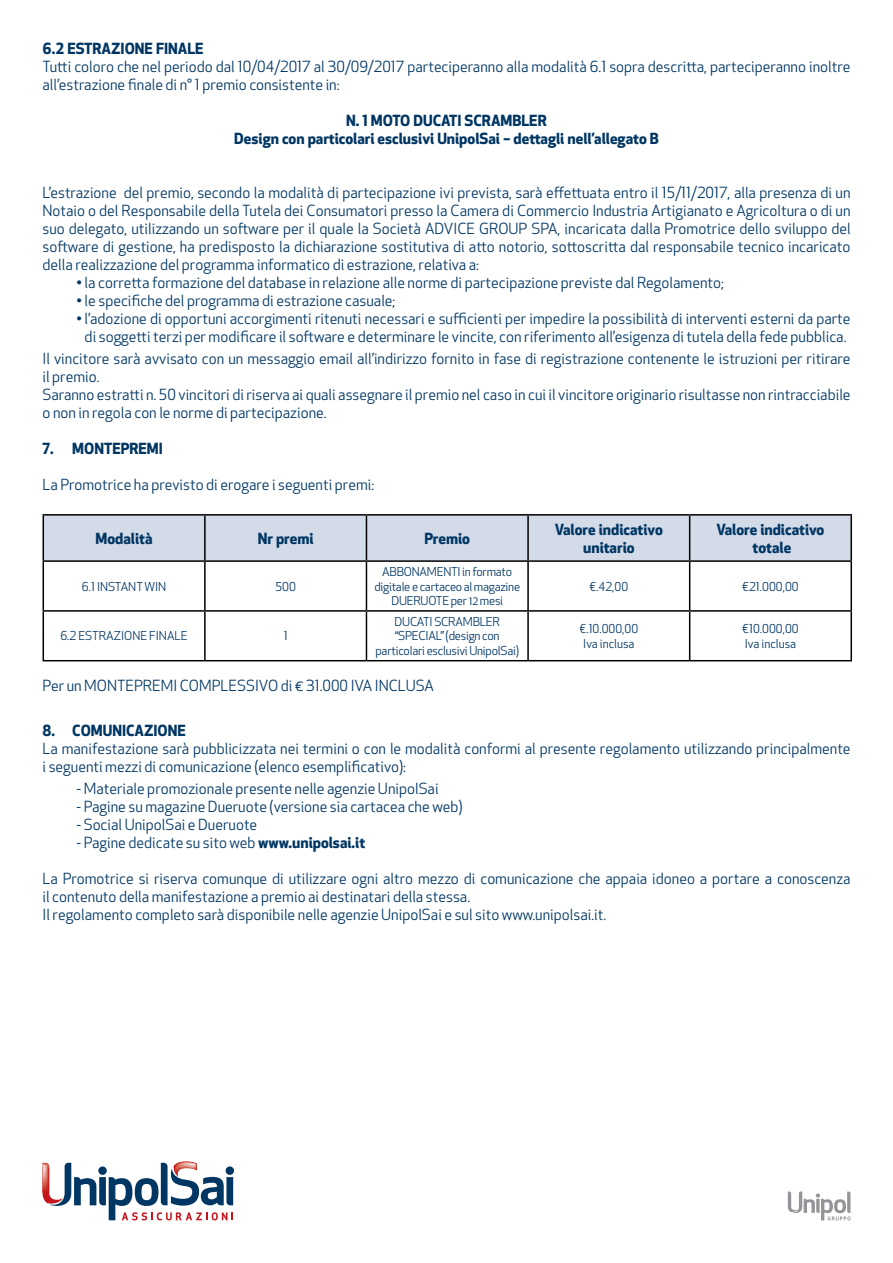
<style>
.page{position:relative;width:893px;height:1263px;background:#fff}
.page>*{position:absolute;margin:0;border:0;box-sizing:border-box;transform-origin:0 0}
.t1{font:15px/18px "Apex New";color:#003663}
.t2{font:700 15px/18px "Apex New";color:#003663;text-align:center}
.t3{font:12px/14.4px "Apex New";letter-spacing:-.02em;color:#003663;text-align:center}
.t4{font:12px/14.4px "Apex New";color:#003663;text-align:center}
.s1{font-weight:700}
</style>
<div class="page">
<svg style="left:788px;top:1191px;width:62px;height:29px"></svg>
<svg style="left:43px;top:1161px;width:190px;height:59px"></svg>
<div style="left:44px;top:516px;width:806px;height:44px;background:#d3dae8"></div>
<hr style="left:43px;top:514px;width:162px;height:2px;background:#000">
<hr style="left:43px;top:516px;width:1px;height:44px;background:#000">
<hr style="left:205px;top:514px;width:161px;height:2px;background:#000">
<hr style="left:204px;top:516px;width:2px;height:44px;background:#000">
<hr style="left:366px;top:514px;width:162px;height:2px;background:#000">
<hr style="left:366px;top:516px;width:1px;height:44px;background:#000">
<hr style="left:528px;top:514px;width:162px;height:2px;background:#000">
<hr style="left:527px;top:516px;width:2px;height:44px;background:#000">
<hr style="left:690px;top:514px;width:162px;height:2px;background:#000">
<hr style="left:689px;top:516px;width:1px;height:44px;background:#000">
<hr style="left:850px;top:516px;width:2px;height:44px;background:#000">
<hr style="left:43px;top:560px;width:162px;height:2px;background:#000">
<hr style="left:43px;top:562px;width:1px;height:48px;background:#000">
<hr style="left:205px;top:560px;width:161px;height:2px;background:#000">
<hr style="left:204px;top:562px;width:2px;height:48px;background:#000">
<hr style="left:366px;top:560px;width:162px;height:2px;background:#000">
<hr style="left:366px;top:562px;width:1px;height:48px;background:#000">
<hr style="left:528px;top:560px;width:162px;height:2px;background:#000">
<hr style="left:527px;top:562px;width:2px;height:48px;background:#000">
<hr style="left:690px;top:560px;width:162px;height:2px;background:#000">
<hr style="left:689px;top:562px;width:1px;height:48px;background:#000">
<hr style="left:850px;top:562px;width:2px;height:48px;background:#000">
<hr style="left:43px;top:610px;width:162px;height:2px;background:#000">
<hr style="left:43px;top:612px;width:1px;height:48px;background:#000">
<hr style="left:205px;top:610px;width:161px;height:2px;background:#000">
<hr style="left:204px;top:612px;width:2px;height:48px;background:#000">
<hr style="left:366px;top:610px;width:162px;height:2px;background:#000">
<hr style="left:366px;top:612px;width:1px;height:48px;background:#000">
<hr style="left:528px;top:610px;width:162px;height:2px;background:#000">
<hr style="left:527px;top:612px;width:2px;height:48px;background:#000">
<hr style="left:690px;top:610px;width:162px;height:2px;background:#000">
<hr style="left:689px;top:612px;width:1px;height:48px;background:#000">
<hr style="left:850px;top:612px;width:2px;height:48px;background:#000">
<hr style="left:43px;top:660px;width:162px;height:1px;background:#000">
<hr style="left:205px;top:660px;width:161px;height:1px;background:#000">
<hr style="left:366px;top:660px;width:162px;height:1px;background:#000">
<hr style="left:528px;top:660px;width:162px;height:1px;background:#000">
<hr style="left:690px;top:660px;width:162px;height:1px;background:#000">
<p class="t2" style="left:43px;top:39px;width:163px">6.2 ESTRAZIONE FINALE</p>
<p class="t1" style="left:43px;top:57px;width:809px">Tutti coloro che nel periodo dal 10/04/2017 al 30/09/2017 parteciperanno alla modalità 6.1 sopra descritta, parteciperanno inoltre all’estrazione finale di n° 1 premio consistente in:</p>
<p class="t2" style="left:234px;top:111px;width:426px">N. 1 MOTO DUCATI SCRAMBLER<br>Design con particolari esclusivi UnipolSai – dettagli nell’allegato B</p>
<p class="t1" style="left:43px;top:183px;width:810px;text-align:justify">L’estrazione del premio, secondo la modalità di partecipazione ivi prevista, sarà effettuata entro il 15/11/2017, alla presenza di un Notaio o del Responsabile della Tutela dei Consumatori presso la Camera di Commercio Industria Artigianato e Agricoltura o di un suo delegato, utilizzando un software per il quale la Società ADVICE GROUP SPA, incaricata dalla Promotrice dello sviluppo del software di gestione, ha predisposto la dichiarazione sostitutiva di atto notorio, sottoscritta dal responsabile tecnico incaricato della realizzazione del programma informatico di estrazione, relativa a:</p>
<p class="t1" style="left:77px;top:273px;width:649px">• la corretta formazione del database in relazione alle norme di partecipazione previste dal Regolamento;</p>
<p class="t1" style="left:77px;top:291px;width:320px">• le specifiche del programma di estrazione casuale;</p>
<p class="t1" style="left:77px;top:309px;width:775px;text-align:center">• l’adozione di opportuni accorgimenti ritenuti necessari e sufficienti per impedire la possibilità di interventi esterni da parte di soggetti terzi per modificare il software e determinare le vincite, con riferimento all’esigenza di tutela della fede pubblica.</p>
<p class="t1" style="left:43px;top:350px;width:810px">Il vincitore sarà avvisato con un messaggio email all’indirizzo fornito in fase di registrazione contenente le istruzioni per ritirare il premio.<br>Saranno estratti n. 50 vincitori di riserva ai quali assegnare il premio nel caso in cui il vincitore originario risultasse non rintracciabile o non in regola con le norme di partecipazione.</p>
<p class="t2" style="left:43px;top:439px;width:122px">7. MONTEPREMI</p>
<p class="t1" style="left:43px;top:476px;width:333px">La Promotrice ha previsto di erogare i seguenti premi:</p>
<p class="t2" style="left:96px;top:528px;width:58px">Modalità</p>
<p class="t2" style="left:258px;top:528px;width:57px">Nr premi</p>
<p class="t2" style="left:424px;top:528px;width:47px">Premio</p>
<p class="t2" style="left:555px;top:519px;width:109px">Valore indicativo unitario</p>
<p class="t2" style="left:716px;top:519px;width:109px">Valore indicativo totale</p>
<p class="t4" style="left:82px;top:579px;width:86px">6.1 INSTANT WIN</p>
<p class="t3" style="left:275px;top:579px;width:22px">500</p>
<p class="t3" style="left:374px;top:564px;width:147px">ABBONAMENTI in formato digitale e cartaceo al magazine<br>DUERUOTE per 12 mesi</p>
<p class="t3" style="left:589px;top:579px;width:40px">€.42,00</p>
<p class="t3" style="left:742px;top:579px;width:58px">€21.000,00</p>
<p class="t3" style="left:375px;top:614px;width:145px">DUCATI SCRAMBLER “SPECIAL” (design con particolari esclusivi UnipolSai)</p>
<p class="t4" style="left:580px;top:621px;width:60px">€.10.000,00<br>Iva inclusa</p>
<p class="t4" style="left:742px;top:621px;width:58px;text-align:left">€10.000,00<br>Iva inclusa</p>
<p class="t1" style="left:43px;top:677px;width:393px">Per un MONTEPREMI COMPLESSIVO di € 31.000 IVA INCLUSA</p>
<p class="t2" style="left:43px;top:721px;width:145px">8. COMUNICAZIONE</p>
<p class="t1" style="left:43px;top:739px;width:810px">La manifestazione sarà pubblicizzata nei termini o con le modalità conformi al presente regolamento utilizzando principalmente i seguenti mezzi di comunicazione (elenco esemplificativo):</p>
<p class="t1" style="left:77px;top:780px;width:364px">- Materiale promozionale presente nelle agenzie UnipolSai</p>
<p class="t1" style="left:77px;top:798px;width:388px">- Pagine su magazine Dueruote (versione sia cartacea che web)</p>
<p class="t1" style="left:77px;top:816px;width:182px">- Social UnipolSai e Dueruote</p>
<p class="t1" style="left:77px;top:834px;width:290px">- Pagine dedicate su sito web <span class="s1">www.unipolsai.it</span></p>
<p class="t1" style="left:43px;top:870px;width:809px">La Promotrice si riserva comunque di utilizzare ogni altro mezzo di comunicazione che appaia idoneo a portare a conoscenza il contenuto della manifestazione a premio ai destinatari della stessa.<br>Il regolamento completo sarà disponibile nelle agenzie UnipolSai e sul sito www.unipolsai.it.</p>
<p class="t4" style="left:60px;top:629px;width:129px">6.2 ESTRAZIONE FINALE</p>
<p class="t3" style="left:284px;top:629px;width:5px">1</p>
</div>
